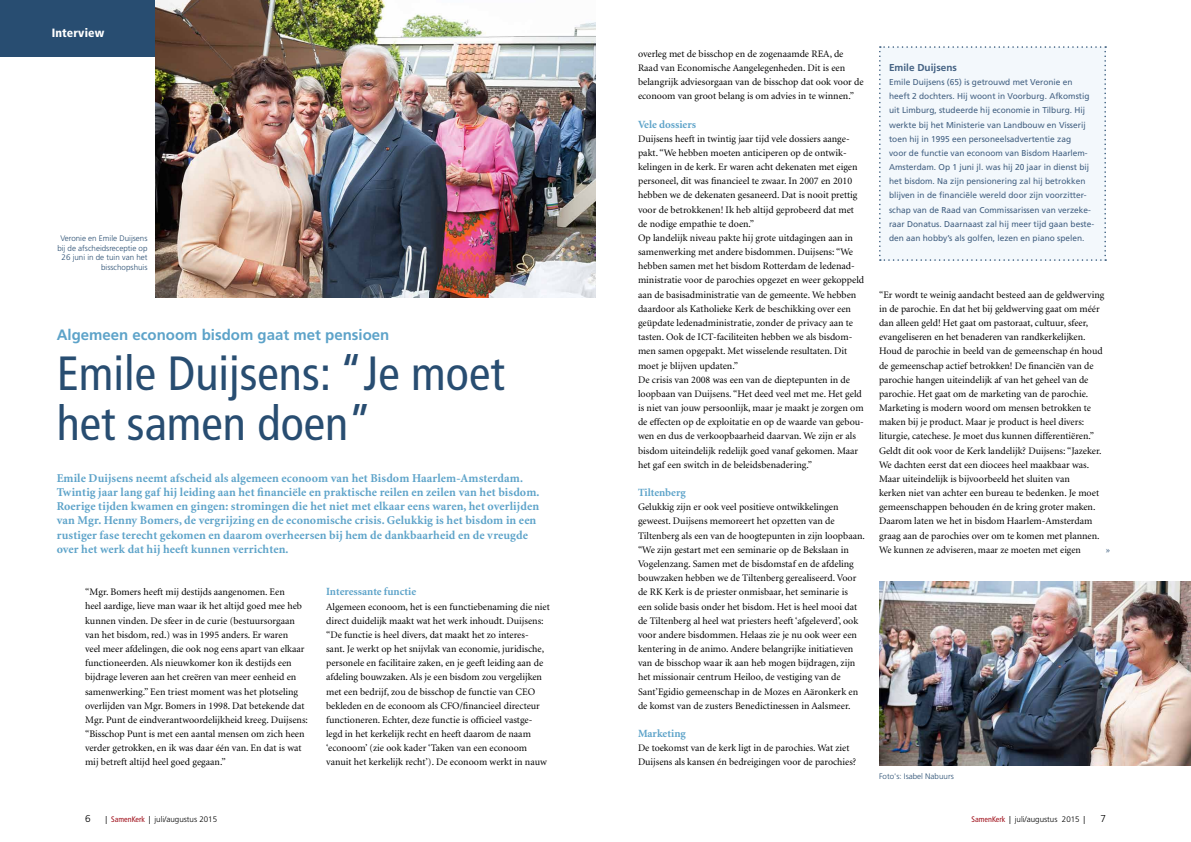
<style>
.page{position:relative;width:1191px;height:842px;background:#fff}
.page>*{position:absolute;margin:0;border:0;box-sizing:border-box;transform-origin:0 0}
.t1{font:condensed 48px/50px "Frutiger";color:#284d71}
.t2{font:700 15px "Frutiger";color:#5da3c9}
.t3{font:700 12px/14.2px "Minion";letter-spacing:.01em;color:#5da3c9}
.t4{font:900 condensed 12px "Frutiger";letter-spacing:.01em;color:#fff}
.t5{font:700 11px "Minion";color:#5da3c9}
.t6{font:10px/14.2px "Minion";color:#000}
.t7{font:700 10px "Frutiger";color:#436182}
.t8{font:300 10px "Frutiger";color:#000}
.t9{font:10px "Minion";color:#284d71}
.t10{font:8.5px/14.2px "Frutiger";color:#436182}
.t11{font:300 8px/9.5px "Frutiger";color:#284d71;text-align:right}
.t12{font:300 8px "Frutiger";color:#000}
.s1{font-weight:400;font-stretch:condensed}
.s2{font-weight:400;font-stretch:condensed;color:#a0111c}
</style>
<div class="page">
<div style="left:0;top:0;width:156px;height:57px;background:#284d71"></div>
<img style="left:156px;top:0;width:439px;height:298px">
<img style="left:879px;top:581px;width:312px;height:184px">
<div style="left:879px;top:46px;width:227px;height:215px;background:#f3f8fc"></div>
<p class="t4" style="left:52px;top:26px;width:54px">Interview</p>
<p class="t11" style="left:57px;top:234px;width:92px">Veronie en Emile Duijsens bij de afscheidsreceptie op<br>26 juni in de tuin van het bisschopshuis</p>
<h2 class="t2" style="left:57px;top:326px;width:334px">Algemeen econoom bisdom gaat met pensioen</h2>
<h1 class="t1" style="left:57px;top:349px;width:449px">Emile Duijsens: “Je moet het samen doen”</h1>
<p class="t3" style="left:57px;top:471px;width:484px">Emile Duijsens neemt afscheid als algemeen econoom van het Bisdom Haarlem-Amsterdam.<br>Twintig jaar lang gaf hij leiding aan het financiële en praktische reilen en zeilen van het bisdom.<br>Roerige tijden kwamen en gingen: stromingen die het niet met elkaar eens waren, het overlijden van Mgr. Henny Bomers, de vergrijzing en de economische crisis. Gelukkig is het bisdom in een rustiger fase terecht gekomen en daarom overheersen bij hem de dankbaarheid en de vreugde over het werk dat hij heeft kunnen verrichten.</p>
<p class="t6" style="left:85px;top:585px;width:224px">“Mgr. Bomers heeft mij destijds aangenomen. Een<br>heel aardige, lieve man waar ik het altijd goed mee heb kunnen vinden. De sfeer in de curie (bestuursorgaan van het bisdom, red.) was in 1995 anders. Er waren<br>veel meer afdelingen, die ook nog eens apart van elkaar functioneerden. Als nieuwkomer kon ik destijds een bijdrage leveren aan het creëren van meer eenheid en samenwerking.” Een triest moment was het plotseling overlijden van Mgr. Bomers in 1998. Dat betekende dat Mgr. Punt de eindverantwoordelijkheid kreeg. Duijsens: “Bisschop Punt is met een aantal mensen om zich heen verder getrokken, en ik was daar één van. En dat is wat mij betreft altijd heel goed gegaan.”</p>
<p class="t5" style="left:326px;top:586px;width:92px">Interessante functie</p>
<p class="t6" style="left:326px;top:600px;width:225px">Algemeen econoom, het is een functiebenaming die niet direct duidelijk maakt wat het werk inhoudt. Duijsens: “De functie is heel divers, dat maakt het zo interes&shy;sant. Je werkt op het snijvlak van economie, juridische, personele en facilitaire zaken, en je geeft leiding aan de afdeling bouwzaken. Als je een bisdom zou vergelijken met een bedrijf, zou de bisschop de functie van CEO bekleden en de econoom als CFO/financieel directeur functioneren. Echter, deze functie is officieel vastge&shy;legd in het kerkelijk recht en heeft daarom de naam ‘econoom’ (zie ook kader ‘Taken van een econoom vanuit het kerkelijk recht’). De econoom werkt in nauw</p>
<p class="t6" style="left:638px;top:47px;width:227px">overleg met de bisschop en de zogenaamde REA, de Raad van Economische Aangelegenheden. Dit is een belangrijk adviesorgaan van de bisschop dat ook voor de econoom van groot belang is om advies in te winnen.”</p>
<p class="t5" style="left:638px;top:118px;width:59px">Vele dossiers</p>
<p class="t6" style="left:638px;top:132px;width:228px">Duijsens heeft in twintig jaar tijd vele dossiers aange&shy;pakt. “We hebben moeten anticiperen op de ontwik&shy;kelingen in de kerk. Er waren acht dekenaten met eigen personeel, dit was financieel te zwaar. In 2007 en 2010 hebben we de dekenaten gesaneerd. Dat is nooit prettig voor de betrokkenen! Ik heb altijd geprobeerd dat met de nodige empathie te doen.”<br>Op landelijk niveau pakte hij grote uitdagingen aan in samenwerking met andere bisdommen. Duijsens: “We hebben samen met het bisdom Rotterdam de ledenad&shy;ministratie voor de parochies opgezet en weer gekoppeld aan de basisadministratie van de gemeente. We hebben daardoor als Katholieke Kerk de beschikking over een geüpdate ledenadministratie, zonder de privacy aan te tasten. Ook de ICT-faciliteiten hebben we als bisdom&shy;men samen opgepakt. Met wisselende resultaten. Dit moet je blijven updaten.”<br>De crisis van 2008 was een van de dieptepunten in de loopbaan van Duijsens. “Het deed veel met me. Het geld is niet van jouw persoonlijk, maar je maakt je zorgen om de effecten op de exploitatie en op de waarde van gebou&shy;wen en dus de verkoopbaarheid daarvan. We zijn er als bisdom uiteindelijk redelijk goed vanaf gekomen. Maar het gaf een switch in de beleidsbenadering.”</p>
<p class="t5" style="left:638px;top:487px;width:49px">Tiltenberg</p>
<p class="t6" style="left:638px;top:500px;width:228px">Gelukkig zijn er ook veel positieve ontwikkelingen geweest. Duijsens memoreert het opzetten van de Tiltenberg als een van de hoogtepunten in zijn loopbaan. “We zijn gestart met een seminarie op de Bekslaan in Vogelenzang. Samen met de bisdomstaf en de afdeling bouwzaken hebben we de Tiltenberg gerealiseerd. Voor de RK Kerk is de priester onmisbaar, het seminarie is<br>een solide basis onder het bisdom. Het is heel mooi dat de Tiltenberg al heel wat priesters heeft ‘afgeleverd’, ook voor andere bisdommen. Helaas zie je nu ook weer een kentering in de animo. Andere belangrijke initiatieven van de bisschop waar ik aan heb mogen bijdragen, zijn het missionair centrum Heiloo, de vestiging van de Sant’Egidio gemeenschap in de Mozes en Aäronkerk en de komst van de zusters Benedictinessen in Aalsmeer.</p>
<p class="t5" style="left:638px;top:728px;width:49px">Marketing</p>
<p class="t6" style="left:638px;top:741px;width:220px">De toekomst van de kerk ligt in de parochies. Wat ziet<br>Duijsens als kansen én bedreigingen voor de parochies?</p>
<p class="t7" style="left:889px;top:62px;width:69px">Emile Duijsens</p>
<p class="t10" style="left:889px;top:75px;width:207px">Emile Duijsens (65) is getrouwd met Veronie en heeft 2 dochters. Hij woont in Voorburg. Afkomstig uit Limburg, studeerde hij economie in Tilburg. Hij werkte bij het Ministerie van Landbouw en Visserij toen hij in 1995 een personeelsadvertentie zag<br>voor de functie van econoom van Bisdom Haarlem-Amsterdam. Op 1 juni jl. was hij 20 jaar in dienst bij het bisdom. Na zijn pensionering zal hij betrokken blijven in de financiële wereld door zijn voorzitter&shy;schap van de Raad van Commissarissen van verzeke&shy;raar Donatus. Daarnaast zal hij meer tijd gaan beste&shy;den aan hobby’s als golfen, lezen en piano spelen.</p>
<p class="t6" style="left:879px;top:288px;width:227px">“Er wordt te weinig aandacht besteed aan de geldwerving in de parochie. En dat het bij geldwerving gaat om méér dan alleen geld! Het gaat om pastoraat, cultuur, sfeer, evangeliseren en het benaderen van randkerkelijken.<br>Houd de parochie in beeld van de gemeenschap én houd de gemeenschap actief betrokken! De financiën van de parochie hangen uiteindelijk af van het geheel van de parochie. Het gaat om de marketing van de parochie.<br>Marketing is modern woord om mensen betrokken te maken bij je product. Maar je product is heel divers: liturgie, catechese. Je moet dus kunnen differentiëren.” Geldt dit ook voor de Kerk landelijk? Duijsens: “Jazeker.<br>We dachten eerst dat een diocees heel maakbaar was.<br>Maar uiteindelijk is bijvoorbeeld het sluiten van<br>kerken niet van achter een bureau te bedenken. Je moet gemeenschappen behouden én de kring groter maken.<br>Daarom laten we het in bisdom Haarlem-Amsterdam graag aan de parochies over om te komen met plannen.<br>We kunnen ze adviseren, maar ze moeten met eigen</p>
<p class="t9" style="left:1106px;top:545px;width:6px">»</p>
<p class="t11" style="left:879px;top:771px;width:76px">Foto's: Isabel Nabuurs</p>
<p class="t8" style="left:85px;top:813px;width:7px">6</p>
<p class="t12" style="left:106px;top:815px;width:113px"><span class="s1">|</span> <span class="s2">SamenKerk</span> <span class="s1">|</span> juli/augustus 2015</p>
<p class="t12" style="left:971px;top:815px;width:115px"><span class="s2">SamenKerk</span> <span class="s1">|</span> juli/augustus 2015 <span class="s1">|</span></p>
<p class="t8" style="left:1100px;top:813px;width:7px">7</p>
</div>
